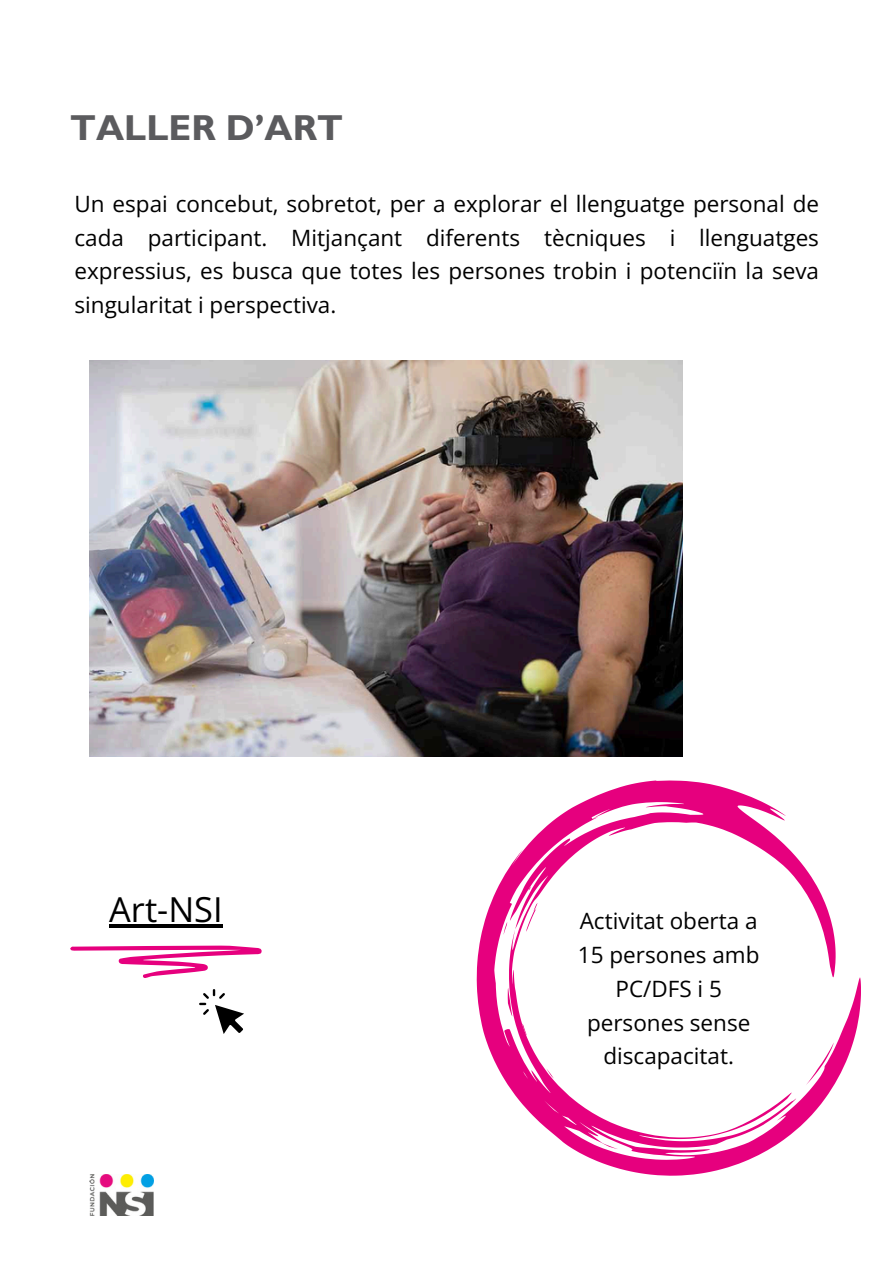
<style>
.page{position:relative;width:894px;height:1264px;background:#fff}
.page>*{position:absolute;margin:0;border:0;box-sizing:border-box;transform-origin:0 0}
.t1{font:700 36px "Gill Sans MT Std";color:#5b5b5e}
.t2{font:34.35px "Open Sans";color:#000}
.t3{font:22.5px/33.8px "Open Sans";color:#000;text-align:center}
</style>
<div class="page">
<svg style="left:199px;top:989px;width:45px;height:45px"></svg>
<svg style="left:70px;top:945px;width:191px;height:33px"></svg>
<hr style="left:109px;top:924px;width:114px;height:3px;background:#000">
<img style="left:89px;top:1174px;width:64px;height:41px">
<svg style="left:476px;top:780px;width:384px;height:395px"></svg>
<svg style="left:805px;top:1042px;width:28px;height:43px"></svg>
<svg style="left:546px;top:1068px;width:7px;height:10px"></svg>
<svg style="left:526px;top:902px;width:11px;height:29px"></svg>
<svg style="left:522px;top:1023px;width:4px;height:12px"></svg>
<svg style="left:507px;top:987px;width:5px;height:29px"></svg>
<svg style="left:503px;top:921px;width:4px;height:13px"></svg>
<svg style="left:601px;top:1142px;width:32px;height:9px"></svg>
<img style="left:89px;top:360px;width:593px;height:396px">
<p class="t1" style="left:70px;top:115px;width:274px">TALLER D’ART</p>
<p class="t3" style="left:74px;top:186px;width:746px;text-align:justify">Un espai concebut, sobretot, per a explorar el llenguatge personal de cada participant. Mitjançant diferents tècniques i llenguatges expressius, es busca que totes les persones trobin i potenciïn la seva singularitat i perspectiva.</p>
<h1 class="t2" style="left:109px;top:885px;width:115px">Art-NSI</h1>
<p class="t3" style="left:578px;top:903px;width:183px">Activitat oberta a<br>15 persones amb<br>PC/DFS i 5 persones sense discapacitat.</p>
</div>
